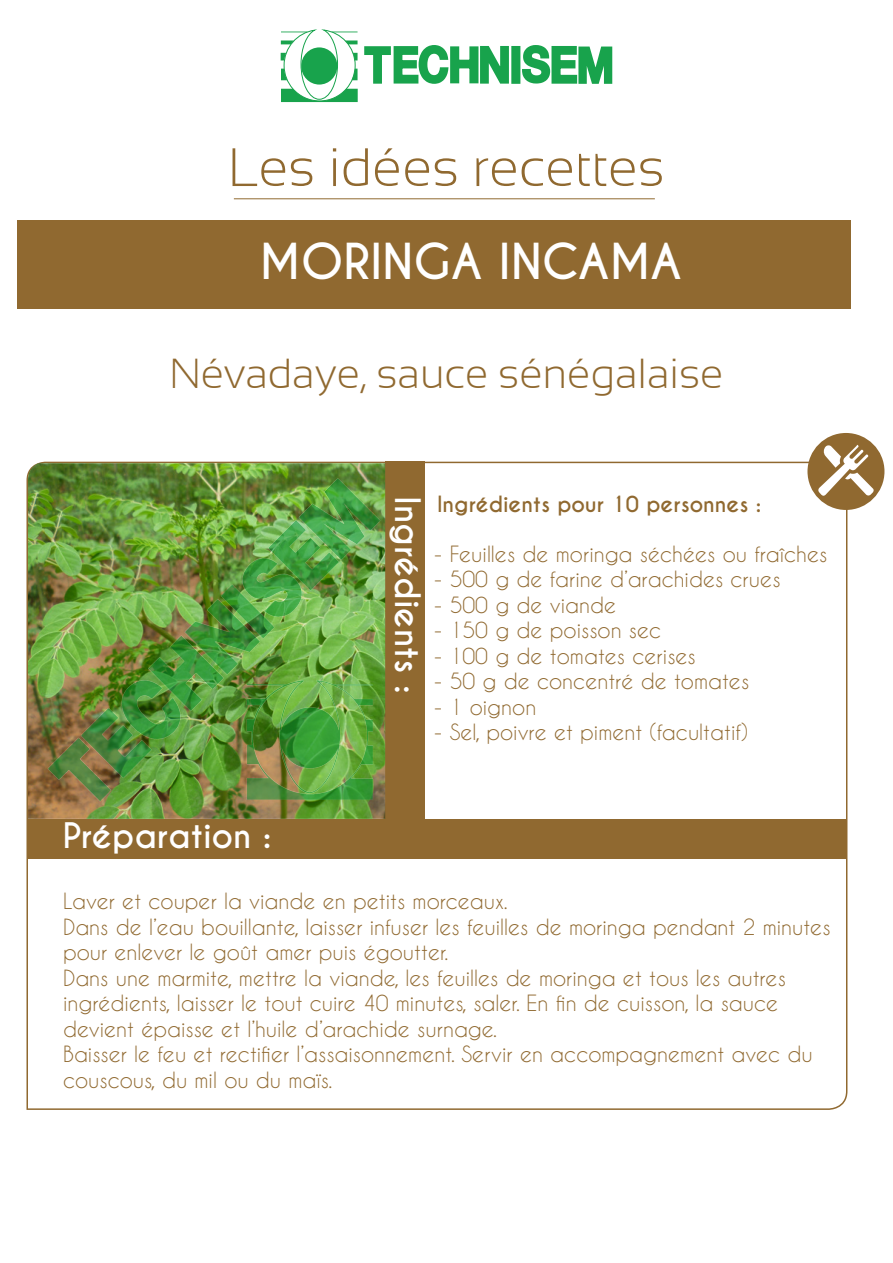
<style>
.page{position:relative;width:893px;height:1263px;background:#fff}
.page>*{position:absolute;margin:0;border:0;box-sizing:border-box;transform-origin:0 0}
.t1{font:300 54px "Sansation";color:#906930}
.t2{font:700 46.5px "Caviar Dreams";color:#fff}
.t3{font:300 42px "Sansation";color:#906930}
.t4{font:700 33px "Caviar Dreams";color:#fff}
.t5{font:21px/25.5px "Caviar Dreams";color:#906930}
.t6{font:700 21px "Caviar Dreams";color:#906930}
</style>
<div class="page">
<div style="left:17px;top:220px;width:834px;height:88px;background:#906930"></div>
<svg style="left:26px;top:461px;width:822px;height:649px"></svg>
<div style="left:385px;top:462px;width:39px;height:357px;background:#906930"></div>
<div style="left:512px;top:47px;width:7px;height:36px;background:#18a34c"></div>
<div style="left:511px;top:46px;width:9px;height:38px;border:2px solid #18a34c"></div>
<svg style="left:520px;top:45px;width:92px;height:39px"></svg>
<svg style="left:281px;top:30px;width:228px;height:72px"></svg>
<img style="left:28px;top:463px;width:357px;height:356px">
<hr style="left:234px;top:198px;width:421px;height:1px;background:#906930">
<div style="left:807px;top:433px;width:77px;height:77px;background:#906930;border-radius:50%"></div>
<svg style="left:818px;top:445px;width:56px;height:51px"></svg>
<div style="left:28px;top:819px;width:818px;height:39px;background:#906930"></div>
<img style="left:44px;top:475px;width:341px;height:335px">
<p class="t1" style="left:228px;top:137px;width:438px">Les idées recettes</p>
<p class="t2" style="left:260px;top:234px;width:424px">MORINGA INCAMA</p>
<p class="t3" style="left:170px;top:349px;width:555px">Névadaye, sauce sénégalaise</p>
<p class="t4" style="left:63px;top:816px;width:210px">Préparation :</p>
<p class="t4" style="left:427px;top:496px;width:199px;rotate:90deg">Ingrédients :</p>
<p class="t6" style="left:437px;top:492px;width:326px">Ingrédients pour 10 personnes :</p>
<p class="t5" style="left:434px;top:541px;width:395px">- Feuilles de moringa séchées ou fraîches</p>
<p class="t5" style="left:434px;top:566px;width:348px">- 500 g de farine d’arachides crues</p>
<p class="t5" style="left:434px;top:592px;width:184px">- 500 g de viande</p>
<p class="t5" style="left:434px;top:617px;width:229px">- 150 g de poisson sec</p>
<p class="t5" style="left:434px;top:643px;width:264px">- 100 g de tomates cerises</p>
<p class="t5" style="left:434px;top:668px;width:317px">- 50 g de concentré de tomates</p>
<p class="t5" style="left:434px;top:694px;width:104px">- 1 oignon</p>
<p class="t5" style="left:434px;top:719px;width:316px">- Sel, poivre et piment (facultatif)</p>
<p class="t5" style="left:63px;top:888px;width:446px">Laver et couper la viande en petits morceaux.</p>
<p class="t5" style="left:63px;top:914px;width:769px">Dans de l’eau bouillante, laisser infuser les feuilles de moringa pendant 2 minutes pour enlever le goût amer puis égoutter.</p>
<p class="t5" style="left:63px;top:965px;width:724px">Dans une marmite, mettre la viande, les feuilles de moringa et tous les autres ingrédients, laisser le tout cuire 40 minutes, saler. En fin de cuisson, la sauce devient épaisse et l’huile d’arachide surnage.</p>
<p class="t5" style="left:63px;top:1041px;width:751px">Baisser le feu et rectifier l’assaisonnement. Servir en accompagnement avec du</p>
<p class="t5" style="left:63px;top:1067px;width:271px">couscous, du mil ou du maïs.</p>
</div>
